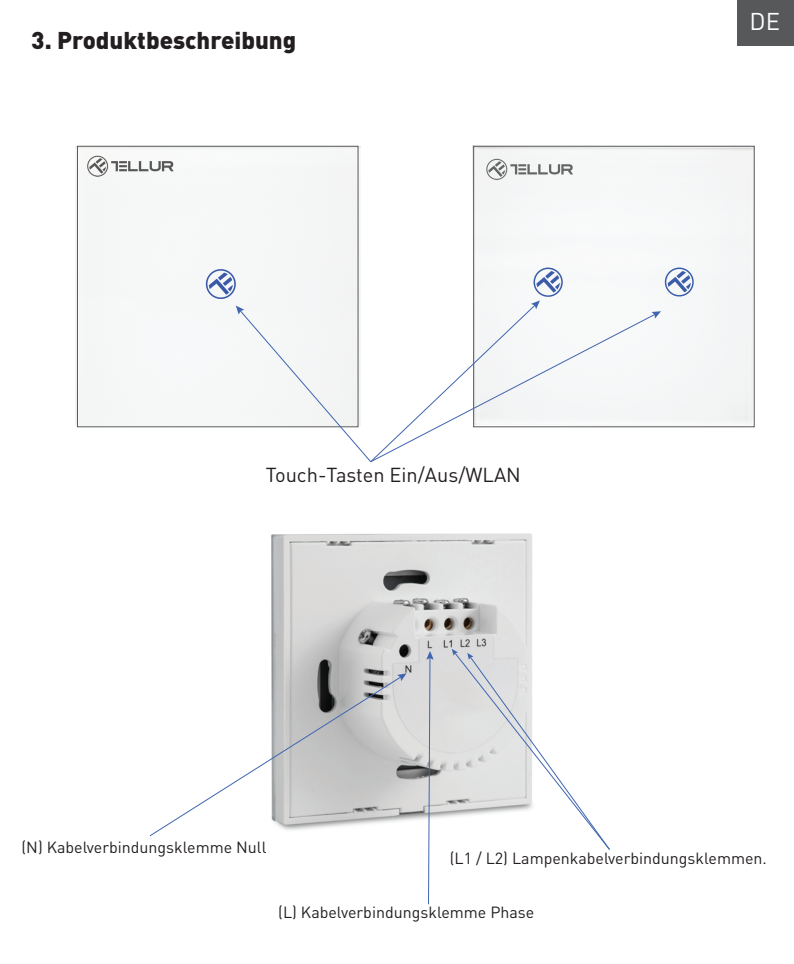
<style>
.page{position:relative;width:794px;height:964px;background:#fff}
.page>*{position:absolute;margin:0;border:0;box-sizing:border-box;transform-origin:0 0}
.t1{font:900 24px "DIN Pro";color:#231f20}
.t2{font:24px "DIN Pro";color:#fff}
.t3{font:20px "DIN Pro";color:#231f20}
.t4{font:16px "DIN Pro";color:#231f20}
</style>
<div class="page">
<img style="left:349px;top:145px;width:406px;height:283px">
<div style="left:473px;top:146px;width:281px;height:281px;border:1px solid #57585a"></div>
<div style="left:737px;top:1px;width:57px;height:45px;background:#57585a"></div>
<img style="left:271px;top:533px;width:261px;height:288px">
<div style="left:540px;top:313px;width:117px;height:115px;background:#f6f8f8"></div>
<svg style="left:651px;top:311px;width:10px;height:8px"></svg>
<svg style="left:149px;top:675px;width:254px;height:162px"></svg>
<svg style="left:397px;top:673px;width:9px;height:8px"></svg>
<svg style="left:426px;top:651px;width:8px;height:254px"></svg>
<svg style="left:453px;top:651px;width:79px;height:170px;background:#dbdbdb"></svg>
<svg style="left:452px;top:649px;width:6px;height:7px"></svg>
<svg style="left:467px;top:653px;width:143px;height:197px"></svg>
<div style="left:75px;top:147px;width:285px;height:278px;background:#f6f8f8"></div>
<div style="left:77px;top:146px;width:281px;height:281px;border:1px solid #57585a"></div>
<svg style="left:236px;top:300px;width:304px;height:162px"></svg>
<h1 class="t1" style="left:31px;top:24px;width:266px">3. Produktbeschreibung</h1>
<p class="t3" style="left:266px;top:461px;width:257px">Touch-Tasten Ein/Aus/WLAN</p>
<h1 class="t2" style="left:749px;top:5px;width:32px">DE</h1>
<p class="t4" style="left:22px;top:836px;width:246px">(N) Kabelverbindungsklemme Null</p>
<p class="t4" style="left:450px;top:848px;width:318px">(L1 / L2) Lampenkabelverbindungsklemmen.</p>
<p class="t4" style="left:278px;top:901px;width:258px">(L) Kabelverbindungsklemme Phase</p>
</div>
